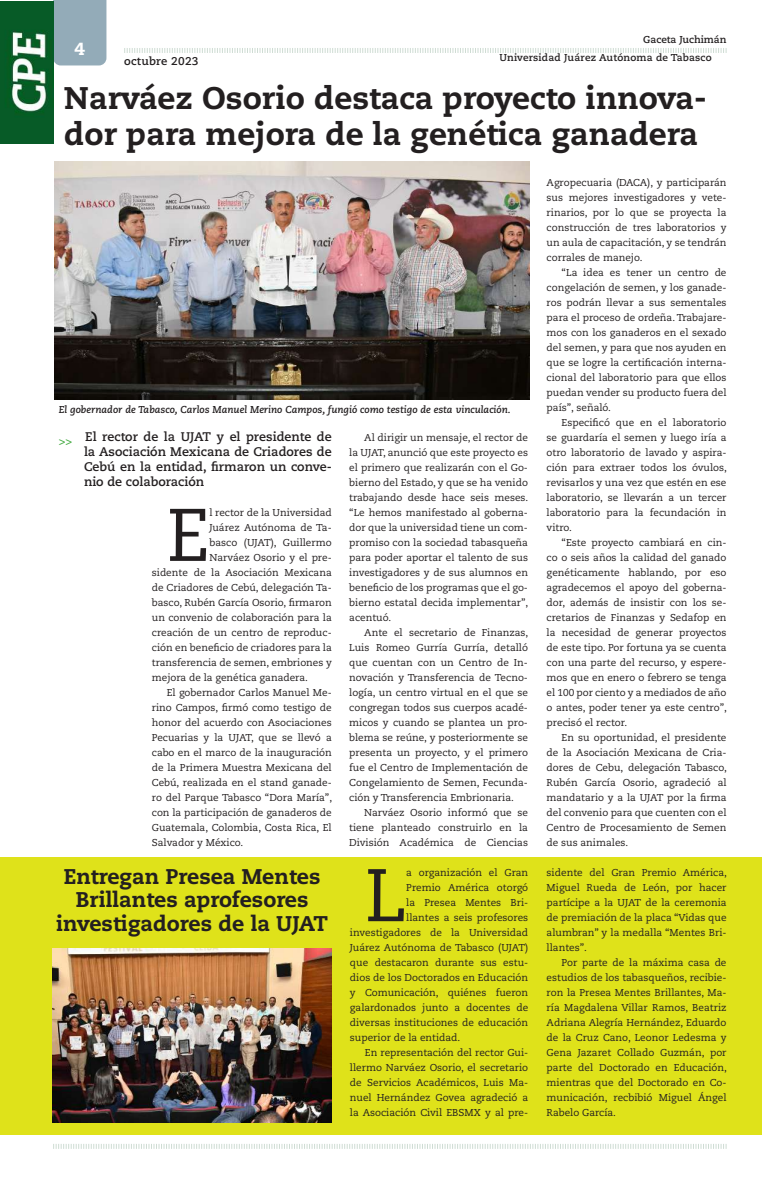
<style>
.page{position:relative;width:762px;height:1188px;background:#fff}
.page>*{position:absolute;margin:0;border:0;box-sizing:border-box;transform-origin:0 0}
.t1{font:74.25px "Caecilia LT Std";color:#231f20}
.t2{font:800 31.25px/36.2px "Caecilia LT Std";color:#231f20}
.t3{font:800 21.25px/23.8px "Caecilia LT Std";color:#231f20;text-align:center}
.t4{font:800 17.5px "Caecilia LT Std";color:#fff}
.t5{font:700 12.5px/15px "Caecilia LT Std";color:#231f20;text-align:justify}
.t6{font:700 11.25px "Caecilia LT Std";letter-spacing:.02em;color:#231f20}
.t7{font:10px/15px "Caecilia LT Std";color:#231f20;text-align:justify}
.t8{font:italic 700 10px "Caecilia LT Std";color:#231f20}
.t9{font:700 10px "Caecilia LT Std";letter-spacing:.02em;color:#231f20}
.t10{font:700 10px "Caecilia LT Std";color:#231f20}
</style>
<div class="page">
<svg style="left:53px;top:1144px;width:674px;height:5px"></svg>
<svg style="left:124px;top:48px;width:603px;height:5px"></svg>
<div style="left:53px;top:0;width:53px;height:65px;background:#93abb8"></div>
<img style="left:0;top:1px;width:53px;height:142px">
<div style="left:0;top:857px;width:762px;height:277px;background:#dfe21a"></div>
<img style="left:54px;top:161px;width:475px;height:238px">
<img style="left:53px;top:948px;width:279px;height:173px">
<h3 class="t4" style="left:75px;top:38px;width:12px">4</h3>
<p class="t6" style="left:124px;top:55px;width:76px">octubre 2023</p>
<p class="t10" style="left:643px;top:34px;width:85px">Gaceta Juchimán</p>
<p class="t9" style="left:499px;top:51px;width:214px">Universidad Juárez Autónoma de Tabasco</p>
<h2 class="t2" style="left:64px;top:80px;width:644px">Narváez Osorio destaca proyecto innova&shy;dor para mejora de la genética ganadera</h2>
<p class="t8" style="left:59px;top:403px;width:454px">El gobernador de Tabasco, Carlos Manuel Merino Campos, fungió como testigo de esta vinculación.</p>
<p class="t5" style="left:84px;top:429px;width:249px;text-indent:-25px"><sub>&gt;&gt;</sub> El rector de la UJAT y el presidente de la Asociación Mexicana de Criadores de Cebú en la entidad, firmaron un conve&shy;nio de colaboración</p>
<h1 class="t1" style="left:167px;top:492px;width:44px">E</h1>
<p class="t7" style="left:209px;top:505px;width:124px">l rector de la Universidad</p>
<p class="t7" style="left:209px;top:520px;width:124px">Juárez Autónoma de Ta-</p>
<p class="t7" style="left:209px;top:535px;width:124px">basco (UJAT), Guillermo</p>
<p class="t7" style="left:209px;top:550px;width:124px">Narváez Osorio y el pre-</p>
<p class="t7" style="left:152px;top:565px;width:181px">sidente de la Asociación Mexicana</p>
<p class="t7" style="left:152px;top:580px;width:181px">de Criadores de Cebú, delegación Ta-</p>
<p class="t7" style="left:152px;top:595px;width:181px">basco, Rubén García Osorio, firmaron</p>
<p class="t7" style="left:152px;top:610px;width:181px">un convenio de colaboración para la</p>
<p class="t7" style="left:152px;top:625px;width:181px">creación de un centro de reproduc-</p>
<p class="t7" style="left:152px;top:640px;width:181px">ción en beneficio de criadores para la</p>
<p class="t7" style="left:152px;top:655px;width:181px">transferencia de semen, embriones y</p>
<p class="t7" style="left:152px;top:670px;width:157px">mejora de la genética ganadera.</p>
<p class="t7" style="left:167px;top:685px;width:166px">El gobernador Carlos Manuel Me-</p>
<p class="t7" style="left:152px;top:700px;width:181px">rino Campos, firmó como testigo de</p>
<p class="t7" style="left:152px;top:715px;width:181px">honor del acuerdo con Asociaciones</p>
<p class="t7" style="left:152px;top:730px;width:181px">Pecuarias y la UJAT, que se llevó a</p>
<p class="t7" style="left:152px;top:745px;width:181px">cabo en el marco de la inauguración</p>
<p class="t7" style="left:152px;top:760px;width:181px">de la Primera Muestra Mexicana del</p>
<p class="t7" style="left:152px;top:775px;width:181px">Cebú, realizada en el stand ganade-</p>
<p class="t7" style="left:152px;top:790px;width:182px">ro del Parque Tabasco “Dora María”,</p>
<p class="t7" style="left:152px;top:805px;width:181px">con la participación de ganaderos de</p>
<p class="t7" style="left:152px;top:820px;width:181px">Guatemala, Colombia, Costa Rica, El</p>
<p class="t7" style="left:152px;top:835px;width:93px">Salvador y México.</p>
<p class="t7" style="left:349px;top:430px;width:181px;text-indent:15px">Al dirigir un mensaje, el rector de la UJAT, anunció que este proyecto es el primero que realizarán con el Go&shy;bierno del Estado, y que se ha venido trabajando desde hace seis meses. “Le hemos manifestado al goberna&shy;dor que la universidad tiene un com&shy;promiso con la sociedad tabasqueña para poder aportar el talento de sus investigadores y de sus alumnos en beneficio de los programas que el go&shy;bierno estatal decida implementar”, acentuó.</p>
<p class="t7" style="left:349px;top:625px;width:181px;text-indent:15px">Ante el secretario de Finanzas, Luis Romeo Gurría Gurría, detalló que cuentan con un Centro de In&shy;novación y Transferencia de Tecno&shy;logía, un centro virtual en el que se congregan todos sus cuerpos acadé&shy;micos y cuando se plantea un pro&shy;blema se reúne, y posteriormente se presenta un proyecto, y el primero fue el Centro de Implementación de Congelamiento de Semen, Fecunda&shy;ción y Transferencia Embrionaria.</p>
<p class="t7" style="left:349px;top:805px;width:180px;text-indent:15px">Narváez Osorio informó que se tiene planteado construirlo en la División Académica de Ciencias</p>
<h3 class="t3" style="left:56px;top:864px;width:273px">Entregan Presea Mentes<br>Brillantes aprofesores investigadores de la UJAT</h3>
<h1 class="t1" style="left:365px;top:852px;width:43px">L</h1>
<p class="t7" style="left:406px;top:865px;width:123px">a organización el Gran</p>
<p class="t7" style="left:406px;top:880px;width:123px">Premio América otorgó</p>
<p class="t7" style="left:406px;top:895px;width:123px">la Presea Mentes Bri-</p>
<p class="t7" style="left:406px;top:910px;width:123px">llantes a seis profesores</p>
<p class="t7" style="left:350px;top:925px;width:180px">investigadores de la Universidad</p>
<p class="t7" style="left:350px;top:940px;width:180px">Juárez Autónoma de Tabasco (UJAT)</p>
<p class="t7" style="left:350px;top:955px;width:180px">que destacaron durante sus estu-</p>
<p class="t7" style="left:350px;top:970px;width:180px">dios de los Doctorados en Educación</p>
<p class="t7" style="left:350px;top:985px;width:180px">y Comunicación, quiénes fueron</p>
<p class="t7" style="left:350px;top:1000px;width:180px">galardonados junto a docentes de</p>
<p class="t7" style="left:350px;top:1015px;width:180px">diversas instituciones de educación</p>
<p class="t7" style="left:350px;top:1030px;width:112px">superior de la entidad.</p>
<p class="t7" style="left:365px;top:1045px;width:165px">En representación del rector Gui-</p>
<p class="t7" style="left:350px;top:1060px;width:180px">llermo Narváez Osorio, el secretario</p>
<p class="t7" style="left:350px;top:1075px;width:180px">de Servicios Académicos, Luis Ma-</p>
<p class="t7" style="left:350px;top:1090px;width:180px">nuel Hernández Govea agradeció a</p>
<p class="t7" style="left:350px;top:1105px;width:180px">la Asociación Civil EBSMX y al pre-</p>
<p class="t7" style="left:547px;top:175px;width:181px">Agropecuaria (DACA), y participarán sus mejores investigadores y vete&shy;rinarios, por lo que se proyecta la construcción de tres laboratorios y un aula de capacitación, y se tendrán corrales de manejo.</p>
<p class="t7" style="left:547px;top:265px;width:181px;text-indent:15px">“La idea es tener un centro de congelación de semen, y los ganade&shy;ros podrán llevar a sus sementales para el proceso de ordeña. Trabajare&shy;mos con los ganaderos en el sexado del semen, y para que nos ayuden en que se logre la certificación interna&shy;cional del laboratorio para que ellos puedan vender su producto fuera del país”, señaló.</p>
<p class="t7" style="left:547px;top:415px;width:182px;text-indent:15px">Especificó que en el laboratorio se guardaría el semen y luego iría a otro laboratorio de lavado y aspira&shy;ción para extraer todos los óvulos, revisarlos y una vez que estén en ese laboratorio, se llevarán a un tercer laboratorio para la fecundación in vitro.</p>
<p class="t7" style="left:547px;top:535px;width:182px;text-indent:15px">“Este proyecto cambiará en cin&shy;co o seis años la calidad del ganado genéticamente hablando, por eso agradecemos el apoyo del goberna&shy;dor, además de insistir con los se&shy;cretarios de Finanzas y Sedafop en la necesidad de generar proyectos de este tipo. Por fortuna ya se cuenta con una parte del recurso, y espere&shy;mos que en enero o febrero se tenga el 100 por ciento y a mediados de año o antes, poder tener ya este centro”, precisó el rector.</p>
<p class="t7" style="left:547px;top:730px;width:182px;text-indent:15px">En su oportunidad, el presidente de la Asociación Mexicana de Cria&shy;dores de Cebu, delegación Tabasco, Rubén García Osorio, agradeció al mandatario y a la UJAT por la firma del convenio para que cuenten con el Centro de Procesamiento de Semen de sus animales.</p>
<p class="t7" style="left:547px;top:865px;width:182px">sidente del Gran Premio América, Miguel Rueda de León, por hacer partícipe a la UJAT de la ceremonia de premiación de la placa “Vidas que alumbran” y la medalla “Mentes Bri&shy;llantes”.</p>
<p class="t7" style="left:547px;top:955px;width:182px;text-indent:15px">Por parte de la máxima casa de estudios de los tabasqueños, recibie&shy;ron la Presea Mentes Brillantes, Ma&shy;ría Magdalena Villar Ramos, Beatriz Adriana Alegría Hernández, Eduardo de la Cruz Cano, Leonor Ledesma y Gena Jazaret Collado Guzmán, por parte del Doctorado en Educación, mientras que del Doctorado en Co&shy;municación, recbibió Miguel Ángel Rabelo García.</p>
</div>
